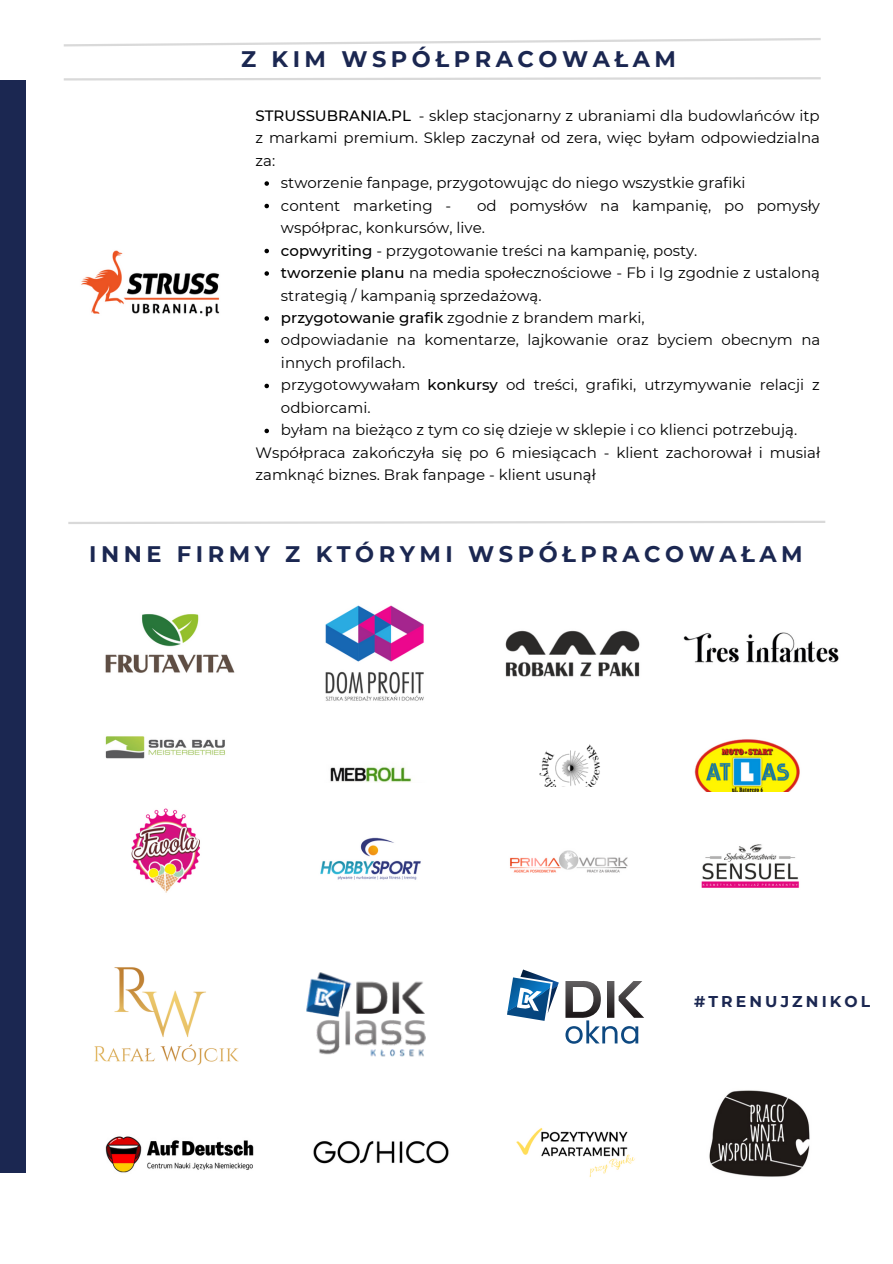
<style>
.page{position:relative;width:893px;height:1264px;background:#fff}
.page>*{position:absolute;margin:0;border:0;box-sizing:border-box;transform-origin:0 0}
.t1{font:700 22.5px "Montserrat";letter-spacing:.2em;color:#1b2751}
.t2{font:700 15.6px "Montserrat";letter-spacing:.2em;color:#1b2751}
.t3{font:15px/22.5px "Montserrat";color:#010101}
.s1{font-weight:500}
</style>
<div class="page">
<svg style="left:64px;top:38px;width:757px;height:9px"></svg>
<svg style="left:64px;top:77px;width:757px;height:4px"></svg>
<div style="left:0;top:80px;width:25px;height:1092px;background:#1b2751"></div>
<svg style="left:68px;top:520px;width:758px;height:4px"></svg>
<img style="left:81px;top:250px;width:139px;height:67px">
<img style="left:105px;top:736px;width:121px;height:23px">
<img style="left:330px;top:766px;width:82px;height:16px">
<img style="left:539px;top:744px;width:61px;height:43px">
<img style="left:694px;top:739px;width:106px;height:53px">
<img style="left:131px;top:808px;width:69px;height:85px">
<img style="left:320px;top:837px;width:101px;height:43px">
<img style="left:510px;top:850px;width:118px;height:23px">
<img style="left:701px;top:844px;width:99px;height:44px">
<img style="left:94px;top:967px;width:145px;height:99px">
<img style="left:306px;top:972px;width:120px;height:85px">
<svg style="left:565px;top:981px;width:79px;height:62px"></svg>
<svg style="left:507px;top:969px;width:51px;height:52px"></svg>
<svg style="left:264px;top:181px;width:5px;height:5px"></svg>
<svg style="left:264px;top:204px;width:5px;height:4px"></svg>
<svg style="left:264px;top:249px;width:5px;height:4px"></svg>
<svg style="left:264px;top:271px;width:5px;height:5px"></svg>
<svg style="left:264px;top:316px;width:5px;height:5px"></svg>
<svg style="left:264px;top:339px;width:5px;height:4px"></svg>
<svg style="left:264px;top:384px;width:5px;height:4px"></svg>
<svg style="left:264px;top:428px;width:5px;height:5px"></svg>
<img style="left:105px;top:1136px;width:149px;height:37px">
<img style="left:313px;top:1141px;width:136px;height:23px">
<img style="left:516px;top:1127px;width:119px;height:50px">
<img style="left:709px;top:1090px;width:101px;height:87px">
<img style="left:105px;top:614px;width:130px;height:59px">
<img style="left:325px;top:605px;width:99px;height:96px">
<img style="left:505px;top:630px;width:135px;height:47px">
<img style="left:683px;top:632px;width:156px;height:31px">
<p class="t1" style="left:241px;top:45px;width:436px">Z KIM WSPÓŁPRACOWAŁAM</p>
<p class="t3" style="left:255px;top:104px;width:566px;text-align:justify"><span class="s1">STRUSSUBRANIA.PL</span> - sklep stacjonarny z ubraniami dla budowlańców itp z markami premium. Sklep zaczynał od zera, więc byłam odpowiedzialna za:</p>
<p class="t3" style="left:281px;top:171px;width:466px">stworzenie fanpage, przygotowując do niego wszystkie grafiki</p>
<p class="t3" style="left:281px;top:194px;width:172px">content marketing -</p>
<p class="t3" style="left:281px;top:194px;width:540px;text-indent:196px">od pomysłów na kampanię, po pomysły współprac, konkursów, live.</p>
<p class="t3" style="left:281px;top:239px;width:418px"><span class="s1">copwyriting</span> - przygotowanie treści na kampanię, posty.</p>
<p class="t3" style="left:281px;top:261px;width:540px"><span class="s1">tworzenie planu</span> na media społecznościowe - Fb i Ig zgodnie z ustaloną strategią / kampanią sprzedażową.</p>
<p class="t3" style="left:281px;top:306px;width:365px"><span class="s1">przygotowanie grafik</span> zgodnie z brandem marki,</p>
<p class="t3" style="left:281px;top:329px;width:541px">odpowiadanie na komentarze, lajkowanie oraz byciem obecnym na innych profilach.</p>
<p class="t3" style="left:281px;top:374px;width:540px">przygotowywałam <span class="s1">konkursy</span> od treści, grafiki, utrzymywanie relacji z odbiorcami.</p>
<p class="t3" style="left:281px;top:419px;width:517px">byłam na bieżąco z tym co się dzieje w sklepie i co klienci potrzebują.</p>
<p class="t3" style="left:255px;top:441px;width:566px">Współpraca zakończyła się po 6 miesiącach - klient zachorował i musiał zamknąć biznes. Brak fanpage - klient usunął</p>
<p class="t1" style="left:89px;top:540px;width:715px">INNE FIRMY Z KTÓRYMI WSPÓŁPRACOWAŁAM</p>
<p class="t2" style="left:694px;top:991px;width:178px">#TRENUJZNIKOL</p>
</div>
